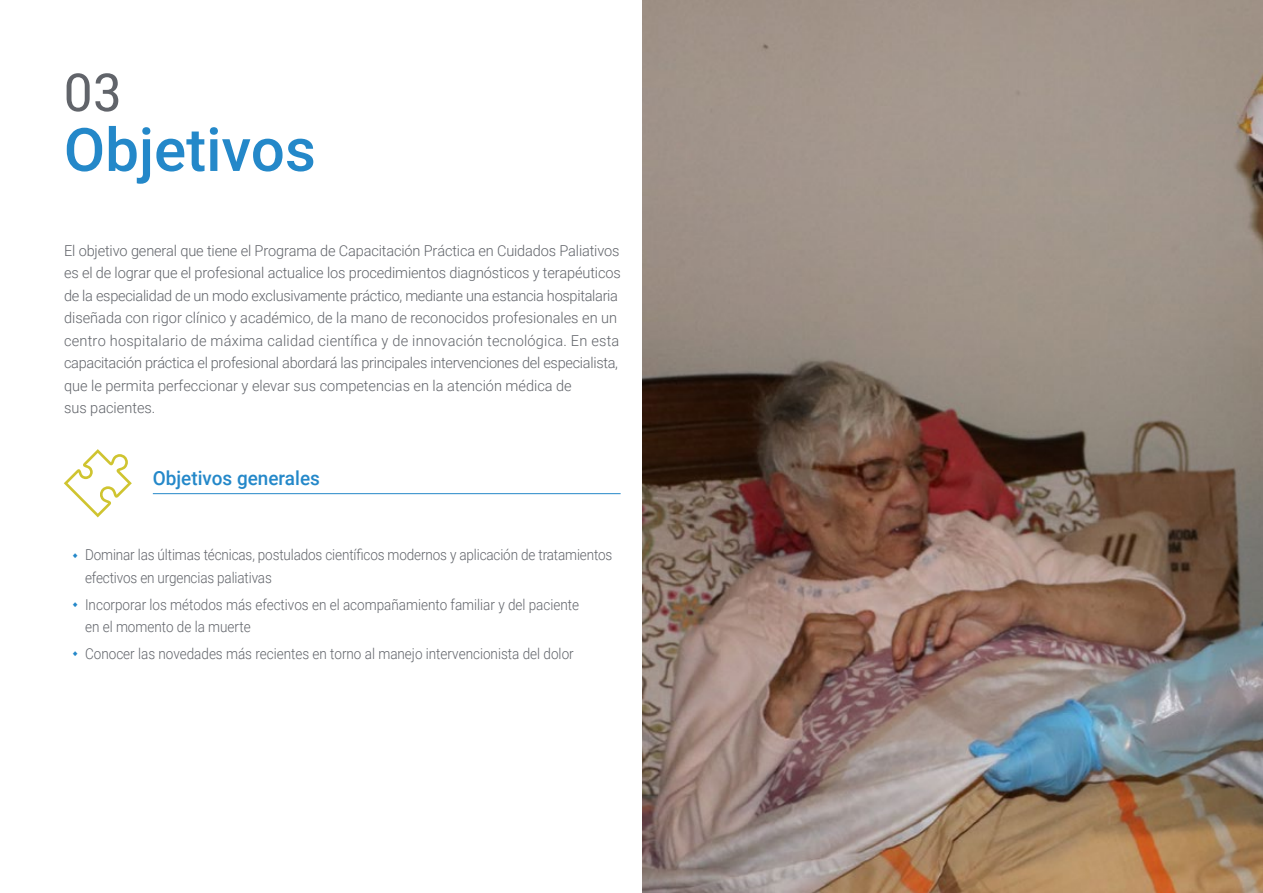
<style>
.page{position:relative;width:1263px;height:893px;background:#fff}
.page>*{position:absolute;margin:0;border:0;box-sizing:border-box;transform-origin:0 0}
.t1{font:500 60px "Roboto";color:#2488c9}
.t2{font:52.5px "Roboto";color:#61646a}
.t3{font:500 19.5px "Roboto";color:#2488c9}
.t4{font:300 15px/22.5px "Roboto";letter-spacing:-.01em;color:#61646a}
.t5{font:300 15px/22.5px "Roboto";letter-spacing:-.01em;color:#61646a;scale:.9 1}
</style>
<div class="page">
<img style="left:642px;top:0;width:621px;height:893px">
<hr style="left:153px;top:493px;width:468px;height:1px;background:#2488c9">
<svg style="left:64px;top:449px;width:68px;height:68px"></svg>
<h2 class="t2" style="left:64px;top:56px;width:59px">03</h2>
<h1 class="t1" style="left:64px;top:108px;width:254px">Objetivos</h1>
<p class="t4" style="left:64px;top:239px;width:558px">El objetivo general que tiene el Programa de Capacitación Práctica en Cuidados Paliativos es el de lograr que el profesional actualice los procedimientos diagnósticos y terapéuticos de la especialidad de un modo exclusivamente práctico, mediante una estancia hospitalaria diseñada con rigor clínico y académico, de la mano de reconocidos profesionales en un centro hospitalario de máxima calidad científica y de innovación tecnológica. En esta capacitación práctica el profesional abordará las principales intervenciones del especialista, que le permita perfeccionar y elevar sus competencias en la atención médica de<br>sus pacientes.</p>
<h3 class="t3" style="left:153px;top:465px;width:169px">Objetivos generales</h3>
<p class="t5" style="left:85px;top:543px;width:587px">Dominar las últimas técnicas, postulados científicos modernos y aplicación de tratamientos efectivos en urgencias paliativas</p>
<p class="t5" style="left:85px;top:593px;width:551px">Incorporar los métodos más efectivos en el acompañamiento familiar y del paciente en el momento de la muerte</p>
<p class="t5" style="left:85px;top:642px;width:544px">Conocer las novedades más recientes en torno al manejo intervencionista del dolor</p>
</div>
